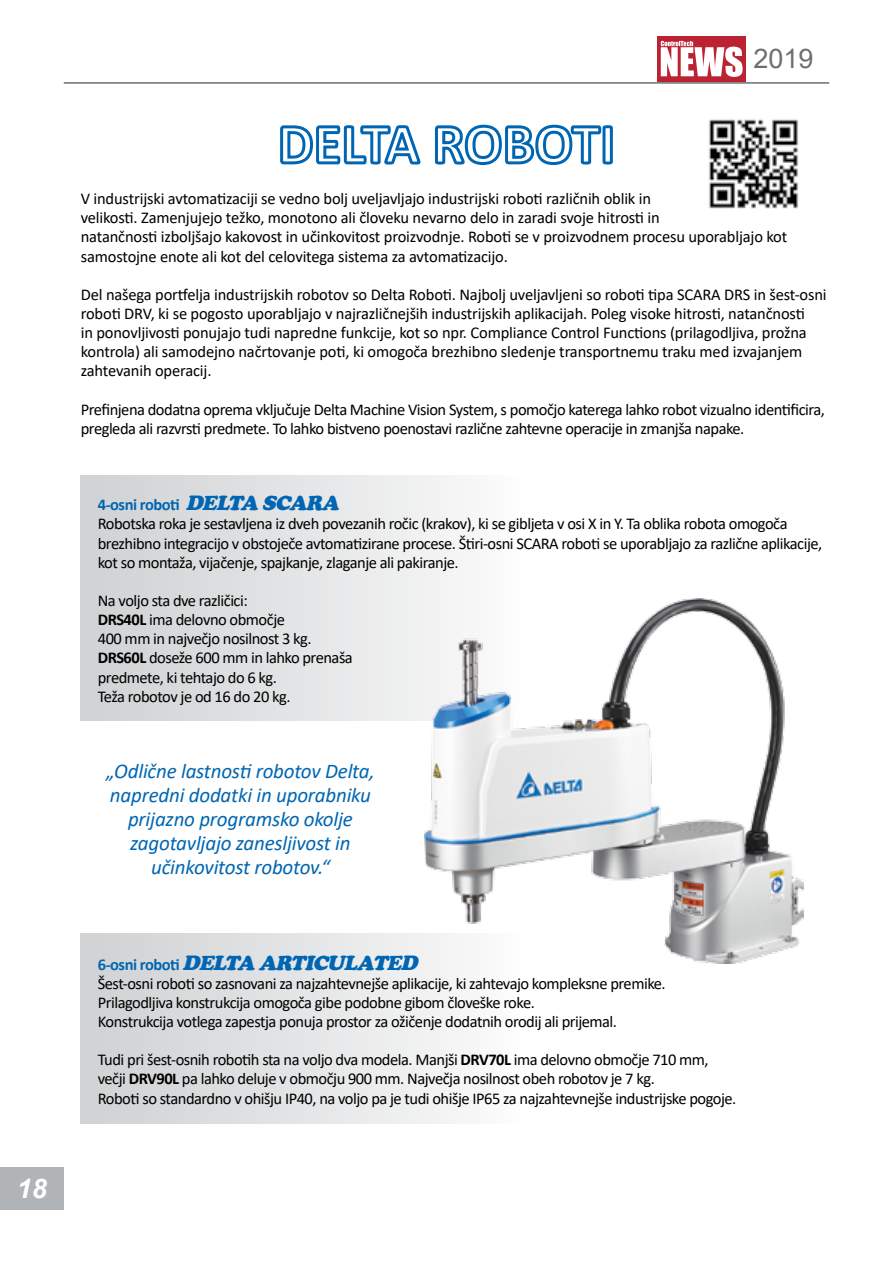
<style>
.page{position:relative;width:893px;height:1263px;background:#fff}
.page>*{position:absolute;margin:0;border:0;box-sizing:border-box;transform-origin:0 0}
.t1{font:27px "Arial";color:#6d6e71}
.t2{font:italic 700 27px "Arial";color:#fff}
.t3{font:italic 21px/24px "Calibri";letter-spacing:-.01em;color:#0066b3;text-align:center}
.t4{font:italic 900 21px "Cooper";color:#0066b3}
.t5{font:16.5px/19.2px "Calibri";letter-spacing:-.03em;color:#000}
.t6{font:16.5px/19.2px "Calibri";letter-spacing:-.01em;color:#000}
.s1{font-weight:700;color:#0066b3}
.s2{font-family:"Cooper";font-weight:900;font-style:italic;font-size:21px;color:#0066b3}
.s3{font-weight:700}
.s4{font-family:"Calibri";font-weight:700;font-style:normal;font-size:16.5px}
</style>
<div class="page">
<div style="left:0;top:1167px;width:64px;height:43px;background:#b1b4b6"></div>
<div style="left:657px;top:36px;width:89px;height:46px;background:#bb2332"></div>
<svg style="left:661px;top:41px;width:82px;height:36px"></svg>
<hr style="left:64px;top:82px;width:765px;height:2px;background:#6d6e71">
<svg style="left:280px;top:125px;width:141px;height:40px"></svg>
<svg style="left:435px;top:124px;width:178px;height:41px"></svg>
<div style="left:81px;top:475px;width:456px;height:246px;background:linear-gradient(to right,#ced0d2,#fdfdfd)"></div>
<div style="left:81px;top:934px;width:456px;height:189px;background:linear-gradient(to right,#ced0d2,#fdfdfd)"></div>
<img style="left:424px;top:598px;width:380px;height:365px">
<img style="left:708px;top:119px;width:91px;height:90px">
<h1 class="t1" style="left:753px;top:39px;width:62px">2019</h1>
<h1 class="t2" style="left:17px;top:1171px;width:32px">18</h1>
<p class="t6" style="left:81px;top:189px;width:708px">V industrijski avtomatizaciji se vedno bolj uveljavljajo industrijski roboti različnih oblik in<br>velikosti. Zamenjujejo težko, monotono ali človeku nevarno delo in zaradi svoje hitrosti in<br>natančnosti izboljšajo kakovost in učinkovitost proizvodnje. Roboti se v proizvodnem procesu uporabljajo kot samostojne enote ali kot del celovitega sistema za avtomatizacijo.</p>
<p class="t6" style="left:81px;top:284px;width:747px">Del našega portfelja industrijskih robotov so Delta Roboti. Najbolj uveljavljeni so roboti tipa SCARA DRS in šest-osni roboti DRV, ki se pogosto uporabljajo v najrazličnejših industrijskih aplikacijah. Poleg visoke hitrosti, natančnosti<br>in ponovljivosti ponujajo tudi napredne funkcije, kot so npr. Compliance Control Functions (prilagodljiva, prožna kontrola) ali samodejno načrtovanje poti, ki omogoča brezhibno sledenje transportnemu traku med izvajanjem zahtevanih operacij.</p>
<p class="t5" style="left:81px;top:399px;width:746px">Prefinjena dodatna oprema vključuje Delta Machine Vision System, s pomočjo katerega lahko robot vizualno identificira, pregleda ali razvrsti predmete. To lahko bistveno poenostavi različne zahtevne operacije in zmanjša napake.</p>
<p class="t5" style="left:98px;top:495px;width:726px"><span class="s1">4-osni roboti</span> <span class="s2">DELTA SCARA<br></span>Robotska roka je sestavljena iz dveh povezanih ročic (krakov), ki se gibljeta v osi X in Y. Ta oblika robota omogoča brezhibno integracijo v obstoječe avtomatizirane procese. Štiri-osni SCARA roboti se uporabljajo za različne aplikacije, kot so montaža, vijačenje, spajkanje, zlaganje ali pakiranje.</p>
<p class="t5" style="left:98px;top:590px;width:257px">Na voljo sta dve različici:<br><span class="s3">DRS40L</span> ima delovno območje<br>400 mm in največjo nosilnost 3 kg.<br><span class="s3">DRS60L</span> doseže 600 mm in lahko prenaša predmete, ki tehtajo do 6 kg.<br>Teža robotov je od 16 do 20 kg.</p>
<p class="t3" style="left:106px;top:758px;width:270px">„Odlične lastnosti robotov Delta, napredni dodatki in uporabniku prijazno programsko okolje zagotavljajo zanesljivost in učinkovitost robotov.“</p>
<p class="t4" style="left:98px;top:950px;width:327px"><span class="s4">6 - o s n i r o b o ti</span> DELTA ARTICULATED</p>
<p class="t5" style="left:98px;top:973px;width:569px">Šest-osni roboti so zasnovani za najzahtevnejše aplikacije, ki zahtevajo kompleksne premike.<br>Prilagodljiva konstrukcija omogoča gibe podobne gibom človeške roke.<br>Konstrukcija votlega zapestja ponuja prostor za ožičenje dodatnih orodij ali prijemal.</p>
<p class="t5" style="left:98px;top:1050px;width:640px">Tudi pri šest-osnih robotih sta na voljo dva modela. Manjši <span class="s3">DRV70L</span> ima delovno območje 710 mm, večji <span class="s3">DRV90L</span> pa lahko deluje v območju 900 mm. Največja nosilnost obeh robotov je 7 kg.<br>Roboti so standardno v ohišju IP40, na voljo pa je tudi ohišje IP65 za najzahtevnejše industrijske pogoje.</p>
</div>
